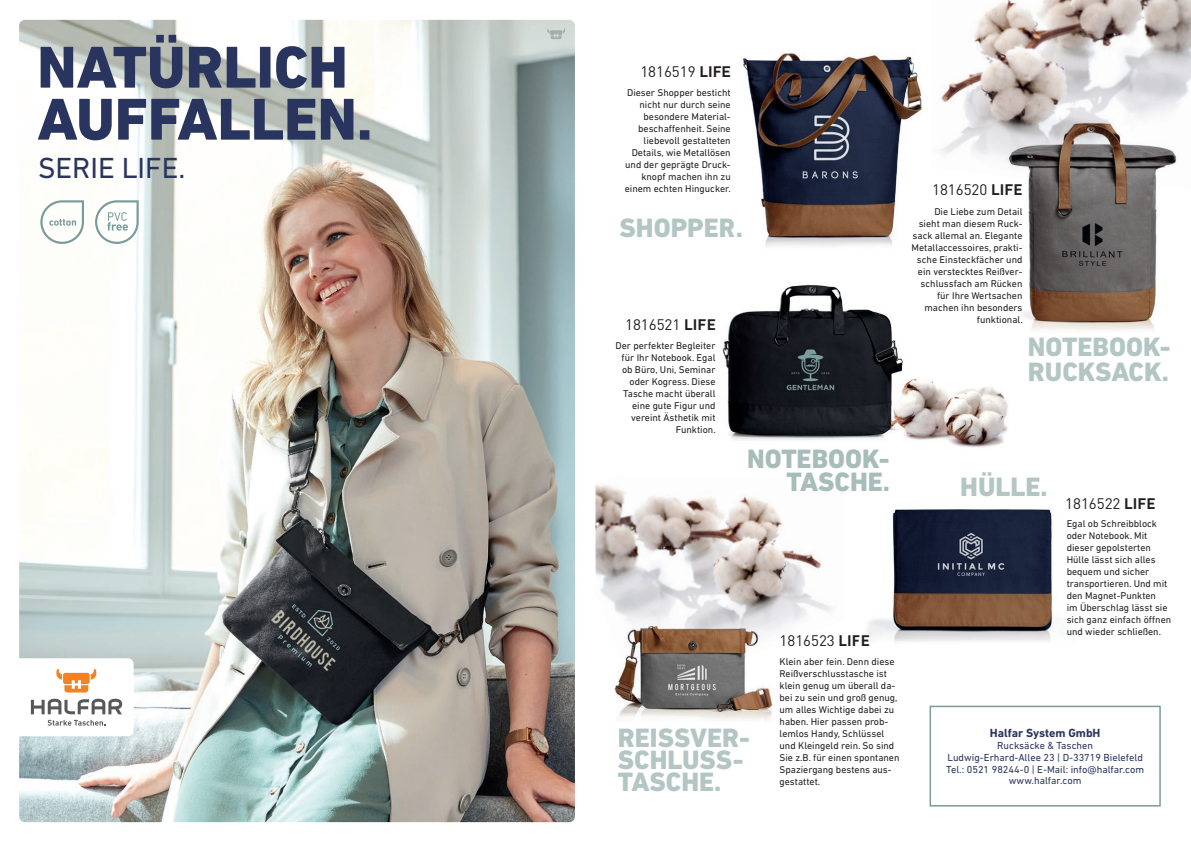
<style>
.page{position:relative;width:1191px;height:842px;background:#fff}
.page>*{position:absolute;margin:0;border:0;box-sizing:border-box;transform-origin:0 0}
.t1{font:800 60px/52px "DIN Next LT Pro";color:#29355e}
.t2{font:29.6px "DIN Next LT Pro";color:#29355e}
.t3{font:800 27px/22.2px "DIN Next LT Pro";color:#b3c6c4}
.t4{font:800 27px/23px "DIN Next LT Pro";color:#a7bcbb;text-align:right}
.t5{font:15.1px "DIN Pro";color:#231f20}
.t6{font:700 12px "DIN Next LT Pro";color:#29355e}
.t7{font:10.4px/11.9px "DIN Next LT Pro";color:#29355e;text-align:center}
.t8{font:10px/12px "DIN Next LT Pro";color:#231f20;text-align:right}
.s1{font-weight:700}
</style>
<div class="page">
<img style="left:19px;top:20px;width:556px;height:802px">
<svg style="left:95px;top:200px;width:44px;height:44px"></svg>
<svg style="left:40px;top:200px;width:44px;height:44px"></svg>
<img style="left:941px;top:0;width:250px;height:156px">
<img style="left:595px;top:484px;width:238px;height:145px">
<img style="left:998px;top:103px;width:187px;height:227px">
<img style="left:1009px;top:123px;width:155px;height:198px">
<div style="left:929px;top:706px;width:231px;height:100px;border:2px solid #7a9b98"></div>
<img style="left:912px;top:379px;width:96px;height:69px">
<img style="left:611px;top:609px;width:168px;height:112px">
<img style="left:616px;top:627px;width:105px;height:85px">
<img style="left:867px;top:512px;width:185px;height:130px">
<img style="left:893px;top:509px;width:158px;height:121px">
<img style="left:722px;top:285px;width:190px;height:155px">
<img style="left:723px;top:285px;width:86px;height:116px">
<img style="left:765px;top:53px;width:157px;height:194px">
<img style="left:743px;top:54px;width:134px;height:182px">
<svg style="left:547px;top:29px;width:18px;height:10px"></svg>
<svg style="left:19px;top:658px;width:115px;height:78px"></svg>
<h1 class="t1" style="left:37px;top:41px;width:337px">NATÜRLICH<br>AUFFALLEN.</h1>
<h2 class="t2" style="left:38px;top:150px;width:149px">SERIE LIFE.</h2>
<h3 class="t5" style="left:640px;top:61px;width:92px">1816519 <span class="s1">LIFE</span></h3>
<p class="t8" style="left:625px;top:86px;width:108px">Dieser Shopper besticht nicht nur durch seine besondere Material&shy;beschaffenheit. Seine liebevoll gestalteten<br>Details, wie Metallösen und der geprägte Druck&shy;knopf machen ihn zu einem echten Hingucker.</p>
<h3 class="t3" style="left:619px;top:217px;width:125px">SHOPPER.</h3>
<h3 class="t5" style="left:625px;top:314px;width:92px">1816521 <span class="s1">LIFE</span></h3>
<p class="t8" style="left:615px;top:339px;width:102px">Der perfekter Begleiter für Ihr Notebook. Egal ob Büro, Uni, Seminar oder Kogress. Diese<br>Tasche macht überall eine gute Figur und vereint Ästhetik mit<br>Funktion.</p>
<h3 class="t4" style="left:747px;top:447px;width:144px">NOTEBOOK-<br>TASCHE.</h3>
<h3 class="t5" style="left:779px;top:630px;width:92px">1816523 <span class="s1">LIFE</span></h3>
<h3 class="t3" style="left:618px;top:727px;width:133px">REISSVER-<br>SCHLUSS-<br>TASCHE.</h3>
<p class="t8" style="left:779px;top:655px;width:121px;text-align:left">Klein aber fein. Denn diese<br>Reißverschlusstasche ist klein genug um überall da&shy;bei zu sein und groß genug, um alles Wichtige dabei zu haben. Hier passen prob&shy;lemlos Handy, Schlüssel und Kleingeld rein. So sind<br>Sie z.B. für einen spontanen<br>Spaziergang bestens aus&shy;gestattet.</p>
<h3 class="t5" style="left:932px;top:180px;width:92px">1816520 <span class="s1">LIFE</span></h3>
<p class="t8" style="left:911px;top:205px;width:113px">Die Liebe zum Detail sieht man diesem Ruck&shy;sack allemal an. Elegante<br>Metallaccessoires, prakti&shy;sche Einsteckfächer und ein verstecktes Reißver&shy;schlussfach am Rücken für Ihre Wertsachen machen ihn besonders funktional.</p>
<h3 class="t3" style="left:1028px;top:334px;width:144px;line-height:25px">NOTEBOOK-<br>RUCKSACK.</h3>
<h3 class="t3" style="left:960px;top:475px;width:89px">HÜLLE.</h3>
<h3 class="t5" style="left:1065px;top:493px;width:92px">1816522 <span class="s1">LIFE</span></h3>
<p class="t8" style="left:1066px;top:518px;width:106px;text-align:left">Egal ob Schreibblock oder Notebook. Mit dieser gepolsterten<br>Hülle lässt sich alles bequem und sicher transportieren. Und mit den Magnet-Punkten<br>im Überschlag lässt sie sich ganz einfach öffnen und wieder schließen.</p>
<p class="t6" style="left:989px;top:726px;width:112px">Halfar System GmbH</p>
<p class="t7" style="left:946px;top:739px;width:199px">Rucksäcke &amp; Taschen<br>Ludwig-Erhard-Allee 23 | D-33719 Bielefeld<br>Tel.: 0521 98244-0 | E-Mail: info@halfar.com www.halfar.com</p>
</div>
